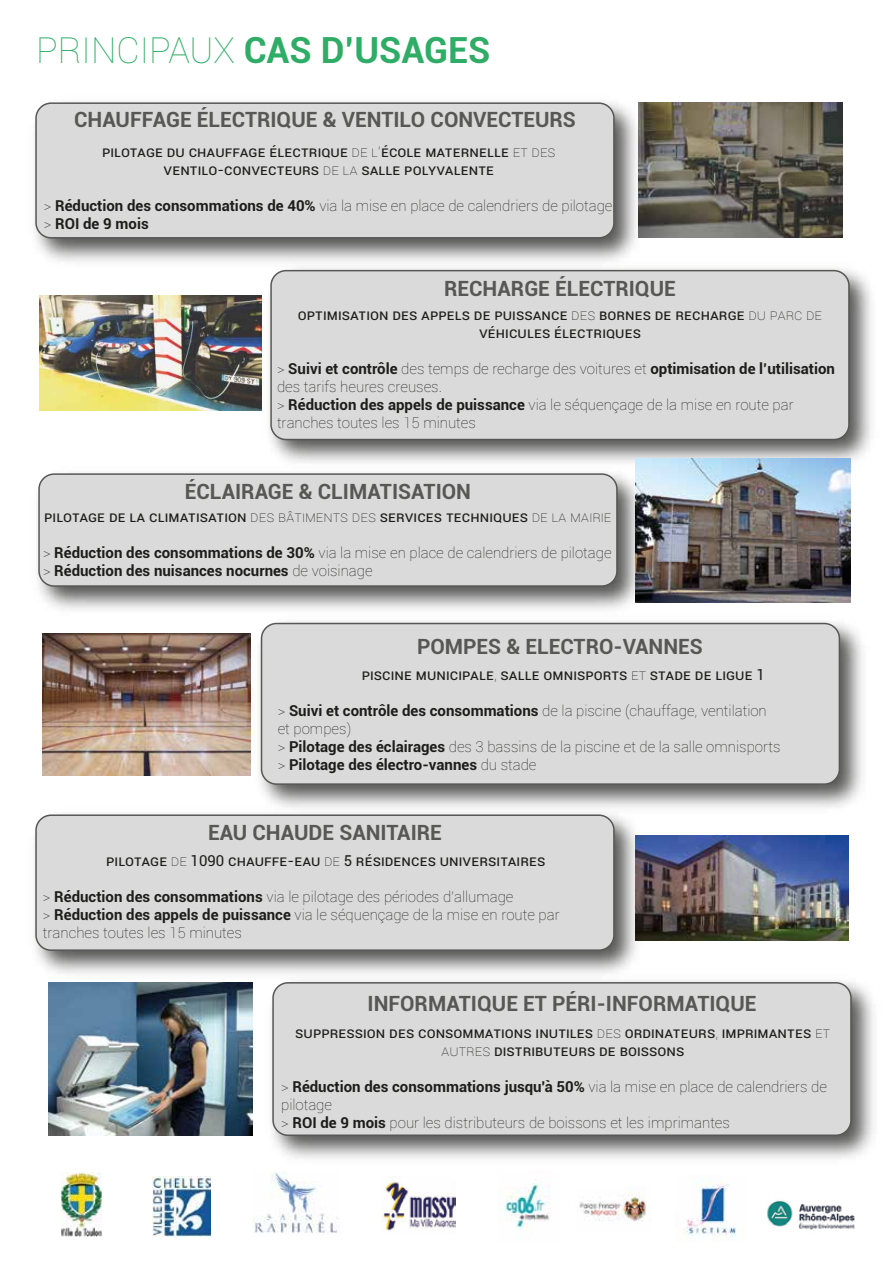
<style>
.page{position:relative;width:893px;height:1263px;background:#fff}
.page>*{position:absolute;margin:0;border:0;box-sizing:border-box;transform-origin:0 0}
.t1{font:700 36px "Roboto";color:#2fac66}
.t2{font:700 21px "Roboto";color:#575756}
.t3{font:100 15px/18px "Roboto";color:#1d1d1b}
.t4{font:15px/18px "Roboto";color:#1d1d1b;text-align:center}
.t5{font:700 15px/18px "Roboto";color:#1d1d1b}
.s1{font-weight:100}
.s2{font-weight:700}
</style>
<div class="page">
<img style="left:34px;top:102px;width:605px;height:160px">
<div style="left:36px;top:103px;width:578px;height:135px;background:#dadada;border-radius:15px"></div>
<div style="left:35px;top:102px;width:580px;height:137px;border:2px solid #575756;border-radius:15px"></div>
<img style="left:258px;top:258px;width:613px;height:203px">
<div style="left:271px;top:271px;width:578px;height:168px;background:#dadada;border-radius:15px"></div>
<div style="left:270px;top:270px;width:580px;height:170px;border:2px solid #575756;border-radius:15px"></div>
<img style="left:34px;top:817px;width:614px;height:167px">
<div style="left:36px;top:815px;width:578px;height:135px;background:#dadada;border-radius:15px"></div>
<div style="left:35px;top:814px;width:580px;height:137px;border:2px solid #575756;border-radius:15px"></div>
<img style="left:260px;top:970px;width:613px;height:189px">
<div style="left:273px;top:983px;width:578px;height:152px;background:#dadada;border-radius:15px"></div>
<div style="left:272px;top:982px;width:580px;height:154px;border:2px solid #575756;border-radius:15px"></div>
<img style="left:383px;top:1176px;width:72px;height:55px">
<img style="left:680px;top:1176px;width:56px;height:65px">
<img style="left:503px;top:1183px;width:47px;height:55px">
<img style="left:579px;top:1191px;width:68px;height:31px">
<img style="left:767px;top:1200px;width:88px;height:30px">
<img style="left:39px;top:295px;width:223px;height:115px">
<img style="left:635px;top:836px;width:214px;height:104px">
<img style="left:152px;top:1176px;width:59px;height:61px">
<img style="left:62px;top:1173px;width:40px;height:63px">
<img style="left:253px;top:1172px;width:86px;height:61px">
<img style="left:43px;top:633px;width:206px;height:142px">
<img style="left:639px;top:102px;width:203px;height:136px">
<img style="left:37px;top:461px;width:598px;height:149px">
<div style="left:39px;top:474px;width:578px;height:112px;background:#dadada;border-radius:15px"></div>
<div style="left:38px;top:473px;width:580px;height:114px;border:2px solid #575756;border-radius:15px"></div>
<img style="left:249px;top:621px;width:613px;height:197px">
<div style="left:262px;top:623px;width:577px;height:161px;background:#dadada;border-radius:15px"></div>
<div style="left:261px;top:623px;width:579px;height:162px;border:2px solid #575756;border-radius:15px"></div>
<img style="left:49px;top:983px;width:203px;height:152px">
<img style="left:635px;top:459px;width:216px;height:144px">
<h1 class="t1" style="left:36px;top:25px;width:456px"><span class="s1">PRINCIPAUX</span> CAS D’USAGES</h1>
<h2 class="t2" style="left:74px;top:104px;width:503px">CHAUFFAGE ÉLECTRIQUE &amp; VENTILO CONVECTEURS</h2>
<p class="t4" style="left:102px;top:142px;width:455px">pilotage du chauffage électrique <span class="s1">de l’</span>école maternelle <span class="s1">et des </span>ventilo-convecteurs <span class="s1">de la</span> salle polyvalente</p>
<p class="t3" style="left:44px;top:196px;width:570px">&gt; <span class="s2">Réduction des consommations de 40%</span> via la mise en place de calendriers de pilotage &gt; <span class="s2">ROI de 9 mois</span></p>
<h2 class="t2" style="left:444px;top:274px;width:233px">RECHARGE ÉLECTRIQUE</h2>
<p class="t4" style="left:298px;top:306px;width:526px">optimisation des appels de puissance <span class="s1">des</span> bornes de recharge <span class="s1">du parc de </span>véhicules électriques</p>
<p class="t3" style="left:277px;top:360px;width:559px">&gt; <span class="s2">Suivi et contrôle</span> des temps de recharge des voitures et <span class="s2">optimisation de l’utilisation </span>des tarifs heures creuses.<br>&gt; <span class="s2">Réduction des appels de puissance</span> via le séquençage de la mise en route par tranches toutes les 15 minutes</p>
<h2 class="t2" style="left:185px;top:476px;width:288px">ÉCLAIRAGE &amp; CLIMATISATION</h2>
<p class="t4" style="left:44px;top:507px;width:569px">pilotage de la climatisation <span class="s1">des bâtiments des</span> services techniques <span class="s1">de la mairie</span></p>
<p class="t5" style="left:43px;top:543px;width:570px"><span class="s1">&gt;</span> Réduction des consommations de 30% <span class="s1">via la mise en place de calendriers de pilotage &gt;</span> Réduction des nuisances nocurnes <span class="s1">de voisinage</span></p>
<h2 class="t2" style="left:417px;top:632px;width:287px">POMPES &amp; ELECTRO-VANNES</h2>
<p class="t4" style="left:362px;top:665px;width:405px">piscine municipale<span class="s1">,</span> salle omnisports <span class="s1">et</span> stade de ligue 1</p>
<p class="t3" style="left:278px;top:701px;width:504px">&gt; <span class="s2">Suivi et contrôle des consommations</span> de la piscine (chauffage, ventilation et pompes)<br>&gt; <span class="s2">Pilotage des éclairages</span> des 3 bassins de la piscine et de la salle omnisports &gt; <span class="s2">Pilotage des électro-vannes</span> du stade</p>
<h2 class="t2" style="left:208px;top:818px;width:235px">EAU CHAUDE SANITAIRE</h2>
<p class="t4" style="left:106px;top:851px;width:441px">pilotage <span class="s1">de</span> 1090 chauffe-eau <span class="s1">de</span> 5 résidences universitaires</p>
<p class="t3" style="left:43px;top:887px;width:518px">&gt; <span class="s2">Réduction des consommations</span> via le pilotage des périodes d’allumage<br>&gt; <span class="s2">Réduction des appels de puissance</span> via le séquençage de la mise en route par tranches toutes les 15 minutes</p>
<h2 class="t2" style="left:368px;top:989px;width:390px">INFORMATIQUE ET PÉRI-INFORMATIQUE</h2>
<p class="t4" style="left:295px;top:1023px;width:537px">suppression des consommations inutiles <span class="s1">des</span> ordinateurs<span class="s1">,</span> imprimantes <span class="s1">et autres</span> distributeurs de boissons</p>
<p class="t3" style="left:281px;top:1077px;width:547px">&gt; <span class="s2">Réduction des consommations jusqu'à 50%</span> via la mise en place de calendriers de pilotage<br>&gt; <span class="s2">ROI de 9 mois</span> pour les distributeurs de boissons et les imprimantes</p>
</div>
